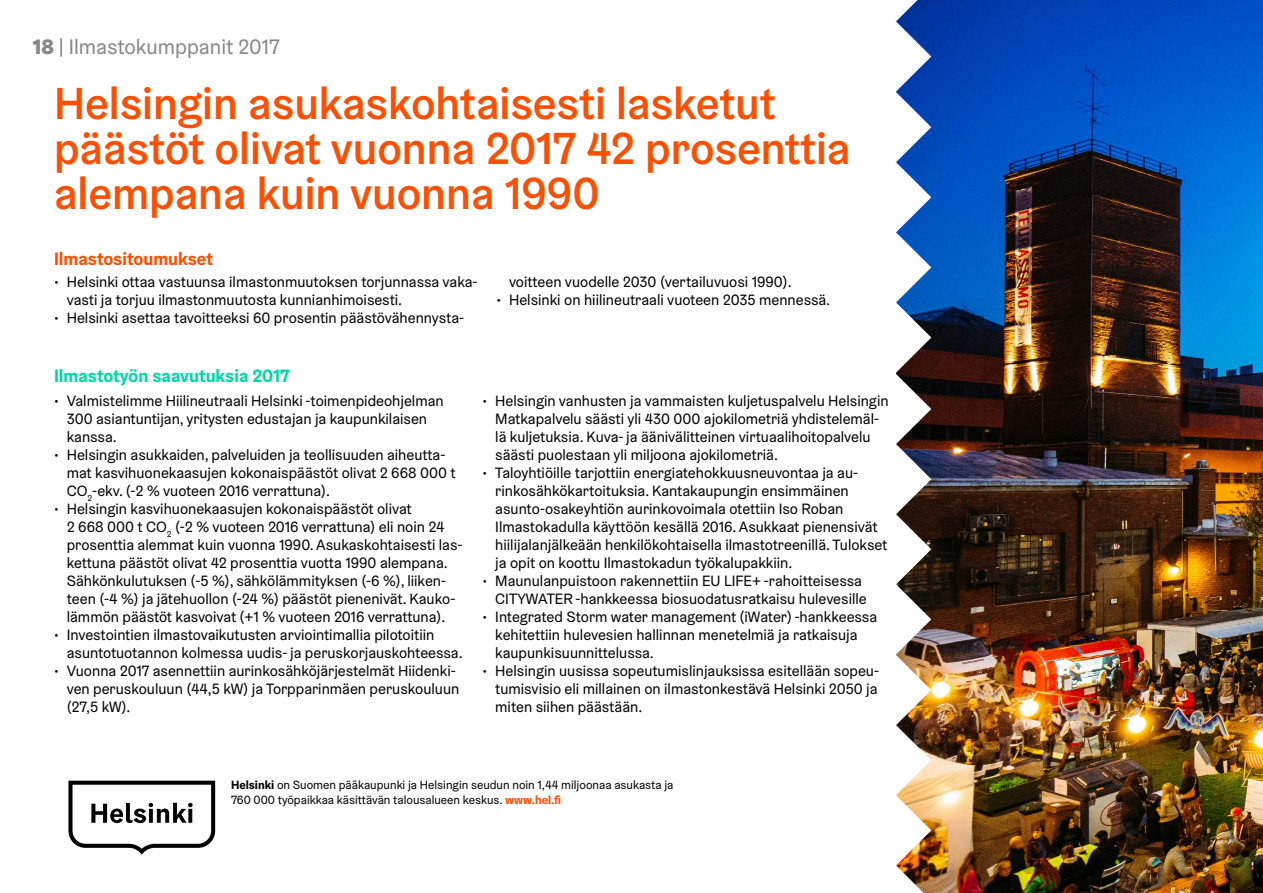
<style>
.page{position:relative;width:1263px;height:893px;background:#fff}
.page>*{position:absolute;margin:0;border:0;box-sizing:border-box;transform-origin:0 0}
.t1{font:500 45px/45px "Helsinki Grotesk";color:#fd4f00}
.t2{font:21px "Helsinki Grotesk";color:#878787}
.t3{font:700 18px "Helsinki Grotesk";color:#00d7a7}
.t4{font:700 18px "Helsinki Grotesk";color:#fd4f00}
.t5{font:15px/18px "Helsinki Grotesk";color:#000}
.t6{font:12px/14.4px "Helsinki Grotesk";color:#000}
.t7{font:8.7px "Helsinki Grotesk";color:#000}
.s1{font-weight:900}
.s2{font-weight:700}
.s3{font-weight:700;color:#fd4f00}
</style>
<div class="page">
<img style="left:931px;top:0;width:332px;height:893px">
<svg style="left:896px;top:373px;width:35px;height:278px"></svg>
<img style="left:896px;top:651px;width:35px;height:242px">
<svg style="left:896px;top:0;width:35px;height:88px"></svg>
<svg style="left:896px;top:88px;width:35px;height:285px"></svg>
<svg style="left:68px;top:781px;width:147px;height:73px"></svg>
<h2 class="t2" style="left:33px;top:33px;width:248px"><span class="s1">18</span> | Ilmastokumppanit 2017</h2>
<h1 class="t1" style="left:54px;top:80px;width:798px">Helsingin asukaskohtaisesti lasketut päästöt olivat vuonna 2017 42 prosenttia alempana kuin vuonna 1990</h1>
<p class="t4" style="left:54px;top:247px;width:160px">Ilmastositoumukset</p>
<p class="t5" style="left:54px;top:273px;width:6px">•</p>
<p class="t5" style="left:509px;top:273px;width:284px">voitteen vuodelle 2030 (vertailuvuosi 1990 .(</p>
<p class="t5" style="left:67px;top:309px;width:399px">Helsinki asettaa tavoitteeksi 60 prosentin päästövähennysta-</p>
<p class="t5" style="left:67px;top:273px;width:412px">Helsinki ottaa vastuunsa ilmastonmuutoksen torjunnassa vaka-</p>
<p class="t5" style="left:67px;top:291px;width:337px">vasti ja torjuu ilmastonmuutosta kunnianhimoisesti.</p>
<p class="t5" style="left:509px;top:291px;width:323px">Helsinki on hiilineutraali vuoteen 2035 mennessä.</p>
<p class="t5" style="left:496px;top:291px;width:6px">•</p>
<p class="t5" style="left:54px;top:309px;width:6px">•</p>
<p class="t3" style="left:54px;top:364px;width:237px">Ilmastotyön saavutuksia 2017</p>
<p class="t5" style="left:54px;top:391px;width:6px">•</p>
<p class="t5" style="left:67px;top:391px;width:378px">Valmistelimme Hiilineutraali Helsinki -toimenpideohjelman</p>
<p class="t5" style="left:54px;top:445px;width:6px">•</p>
<p class="t5" style="left:67px;top:409px;width:362px">300 asiantuntijan, yritysten edustajan ja kaupunkilaisen kanssa.</p>
<p class="t5" style="left:67px;top:463px;width:390px">mat kasvihuonekaasujen kokonaispäästöt olivat 2 668 000 t</p>
<p class="t5" style="left:67px;top:445px;width:380px">Helsingin asukkaiden, palveluiden ja teollisuuden aiheutta-</p>
<p class="t5" style="left:54px;top:499px;width:6px">•</p>
<p class="t5" style="left:67px;top:481px;width:346px">CO -ekv (. -2 % vuoteen 2016 verrattuna .(<br>Helsingin kasvihuonekaasujen kokonaispäästöt olivat</p>
<p class="t7" style="left:88px;top:492px;width:6px">2</p>
<p class="t5" style="left:67px;top:517px;width:102px">2 668 000 t CO</p>
<p class="t5" style="left:175px;top:517px;width:271px">(-2 % vuoteen 2016 verrattuna) eli noin 24</p>
<p class="t5" style="left:67px;top:553px;width:382px">kettuna päästöt olivat 42 prosenttia vuotta 1990 alempana.</p>
<p class="t7" style="left:167px;top:528px;width:6px">2</p>
<p class="t5" style="left:67px;top:535px;width:397px">prosenttia alemmat kuin vuonna 1990.Asukaskohtaisesti las-</p>
<p class="t5" style="left:67px;top:571px;width:381px">Sähkönkulutuksen (-5 % ,) sähkölämmityksen (-6 % ,) liiken-</p>
<p class="t5" style="left:67px;top:589px;width:390px">teen (-4 %) ja jätehuollon (-24 %) päästöt pienenivät. Kauko-</p>
<p class="t5" style="left:67px;top:607px;width:380px">lämmön päästöt kasvoivat (+1 % vuoteen 2016 verrattuna .(</p>
<p class="t5" style="left:54px;top:625px;width:6px">•</p>
<p class="t5" style="left:67px;top:625px;width:369px">Investointien ilmastovaikutusten arviointimallia pilotoitiin</p>
<p class="t5" style="left:54px;top:661px;width:6px">•</p>
<p class="t5" style="left:67px;top:643px;width:397px">asuntotuotannon kolmessa uudis ja- peruskorjauskohteessa.</p>
<p class="t5" style="left:67px;top:679px;width:394px">ven peruskouluun (44,5 kW) ja Torpparinmäen peruskouluun</p>
<p class="t5" style="left:67px;top:661px;width:390px">Vuonna 2017 asennettiin aurinkosähköjärjestelmät Hiidenki-</p>
<p class="t5" style="left:67px;top:697px;width:65px">(27,5 kW .(</p>
<p class="t5" style="left:482px;top:391px;width:6px">•</p>
<p class="t5" style="left:482px;top:463px;width:6px">•</p>
<p class="t5" style="left:482px;top:571px;width:6px">•</p>
<p class="t5" style="left:482px;top:607px;width:6px">•</p>
<p class="t5" style="left:482px;top:661px;width:6px">•</p>
<p class="t5" style="left:495px;top:391px;width:395px">Helsingin vanhusten ja vammaisten kuljetuspalvelu Helsingin</p>
<p class="t5" style="left:495px;top:409px;width:385px">Matkapalvelu säästi yli 430 000 ajokilometriä yhdistelemäl-</p>
<p class="t5" style="left:495px;top:445px;width:284px">säästi puolestaan yli miljoona ajokilometriä.</p>
<p class="t5" style="left:495px;top:481px;width:355px">rinkosähkökartoituksia. Kantakaupungin ensimmäinen</p>
<p class="t5" style="left:495px;top:427px;width:377px">lä kuljetuksia. Kuva ja- äänivälitteinen virtuaalihoitopalvelu</p>
<p class="t5" style="left:495px;top:463px;width:364px">Taloyhtiöille tarjottiin energiatehokkuusneuvontaa ja au-</p>
<p class="t5" style="left:495px;top:499px;width:394px">asunto-osakeyhtiön aurinkovoimala otettiin Iso Roban Ilmastokadulla käyttöön kesällä 2016.Asukkaat pienensivät hiilijalanjälkeään henkilökohtaisella ilmastotreenillä.Tulokset ja opit on koottu Ilmastokadun työkalupakkiin.<br>Maunulanpuistoon rakennettiin EU LIFE+ -rahoitteisessa</p>
<p class="t5" style="left:495px;top:589px;width:383px">CITYWATER -hankkeessa biosuodatusratkaisu hulevesille<br>Integrated Storm water management (iWater -) hankkeessa</p>
<p class="t5" style="left:495px;top:625px;width:364px">kehitettiin hulevesien hallinnan menetelmiä ja ratkaisuja kaupunkisuunnittelussa.</p>
<p class="t5" style="left:495px;top:679px;width:384px">tumisvisio eli millainen on ilmastonkestävä Helsinki 2050 ja</p>
<p class="t5" style="left:495px;top:661px;width:385px">Helsingin uusissa sopeutumislinjauksissa esitellään sopeu-</p>
<p class="t5" style="left:495px;top:697px;width:149px">miten siihen päästään.</p>
<p class="t6" style="left:231px;top:778px;width:444px"><span class="s2">Helsinki</span> on Suomen pääkaupunki ja Helsingin seudun noin 1,44 miljoonaa asukasta ja<br>760 000 työpaikkaa käsittävän talousalueen keskus. <span class="s3">www.hel f i.</span></p>
</div>
